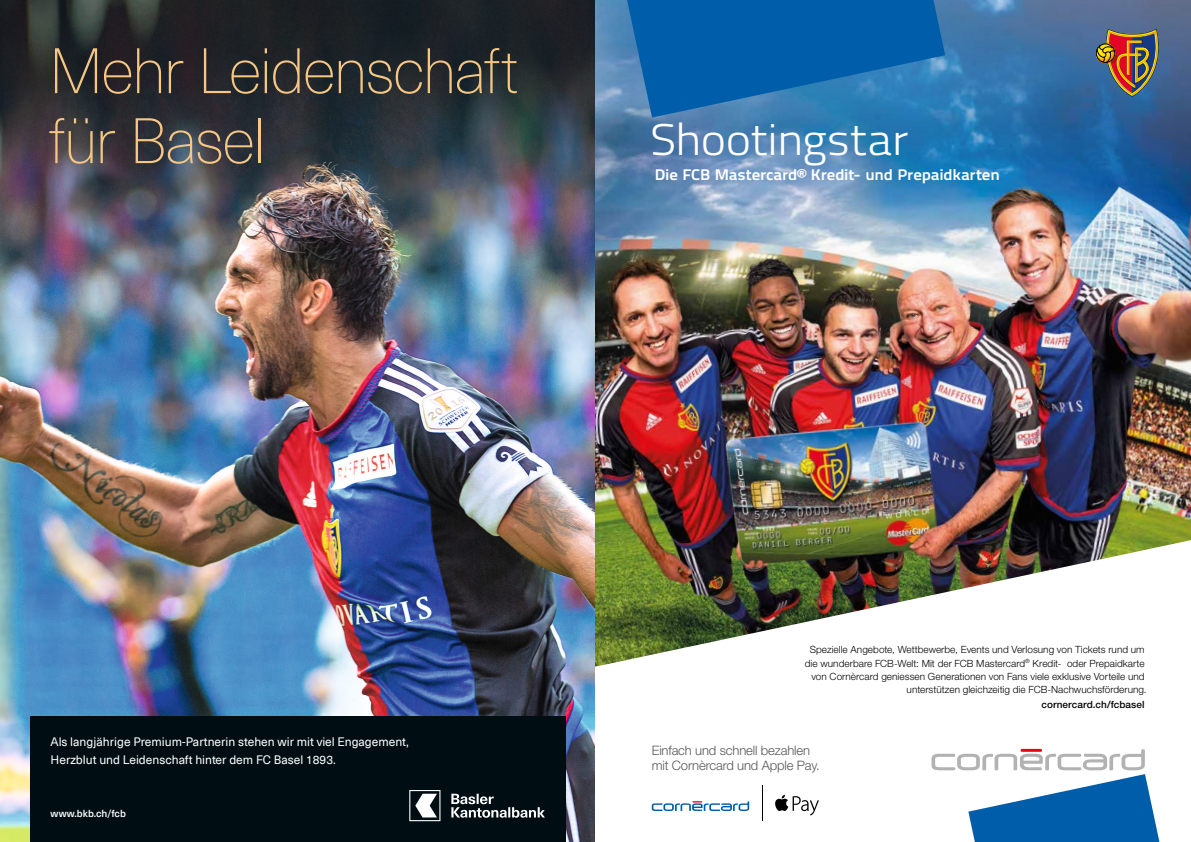
<style>
.page{position:relative;width:1191px;height:842px;background:#fff}
.page>*{position:absolute;margin:0;border:0;box-sizing:border-box;transform-origin:0 0}
.t1{font:100 63px/70px "Neue Haas Unica Pro";letter-spacing:-.04em;color:#f6c784}
.t2{font:300 44.2px "Titillium Text 22 L";letter-spacing:-.015em;color:#fff;scale:1.09 1}
.t3{font:700 15.5px "Titillium Text 22 L";letter-spacing:-.01em;color:#fff;scale:1.09 1}
.t4{font:300 13px/15px "Helvetica Neue LT Std";letter-spacing:-.01em;color:#575756}
.t5{font:12px/18px "Neue Haas Unica Pro";color:#fff}
.t6{font:500 10px "Neue Haas Unica Pro";letter-spacing:-.005em;color:#fff}
.t7{font:300 9.9px/13.2px "Helvetica Neue LT Std";letter-spacing:-.005em;color:#000;text-align:right}
.t8{font:500 9.9px "Helvetica Neue LT Std";color:#000}
</style>
<div class="page">
<img style="left:0;top:0;width:595px;height:842px">
<div style="left:30px;top:716px;width:536px;height:126px;background:#000e14"></div>
<svg style="left:409px;top:790px;width:136px;height:31px"></svg>
<img style="left:595px;top:317px;width:596px;height:221px">
<img style="left:595px;top:0;width:596px;height:317px">
<img style="left:1096px;top:29px;width:62px;height:68px">
<img style="left:595px;top:538px;width:596px;height:278px">
<svg style="left:625px;top:0;width:320px;height:118px"></svg>
<svg style="left:931px;top:749px;width:230px;height:93px"></svg>
<hr style="left:1020px;top:749px;width:22px;height:3px;background:#e30613">
<svg style="left:774px;top:795px;width:45px;height:20px"></svg>
<svg style="left:652px;top:801px;width:97px;height:10px"></svg>
<hr style="left:762px;top:785px;width:1px;height:36px;background:#000">
<h1 class="t1" style="left:48px;top:37px;width:472px">Mehr Leidenschaft für Basel</h1>
<h2 class="t2" style="left:650px;top:107px;width:238px">Shootingstar</h2>
<h3 class="t3" style="left:654px;top:163px;width:318px">Die FCB Mastercard® Kredit- und Prepaidkarten</h3>
<p class="t5" style="left:51px;top:733px;width:360px">Als langjährige Premium-Partnerin stehen wir mit viel Engagement,<br>Herzblut und Leidenschaft hinter dem FC Basel 1893.</p>
<p class="t6" style="left:51px;top:808px;width:77px">www.bkb.ch/fcb</p>
<p class="t7" style="left:805px;top:643px;width:343px">Spezielle Angebote, Wettbewerbe, Events und Verlosung von Tickets rund um die wunderbare FCB-Welt: Mit der FCB Mastercard<sup>®</sup> Kredit- oder Prepaidkarte von Cornèrcard geniessen Generationen von Fans viele exklusive Vorteile und unterstützen gleichzeitig die FCB-Nachwuchsförderung.</p>
<p class="t8" style="left:1041px;top:699px;width:105px">cornercard.ch/fcbasel</p>
<h3 class="t4" style="left:652px;top:743px;width:170px">Einfach und schnell bezahlen mit Cornèrcard und Apple Pay.</h3>
</div>
